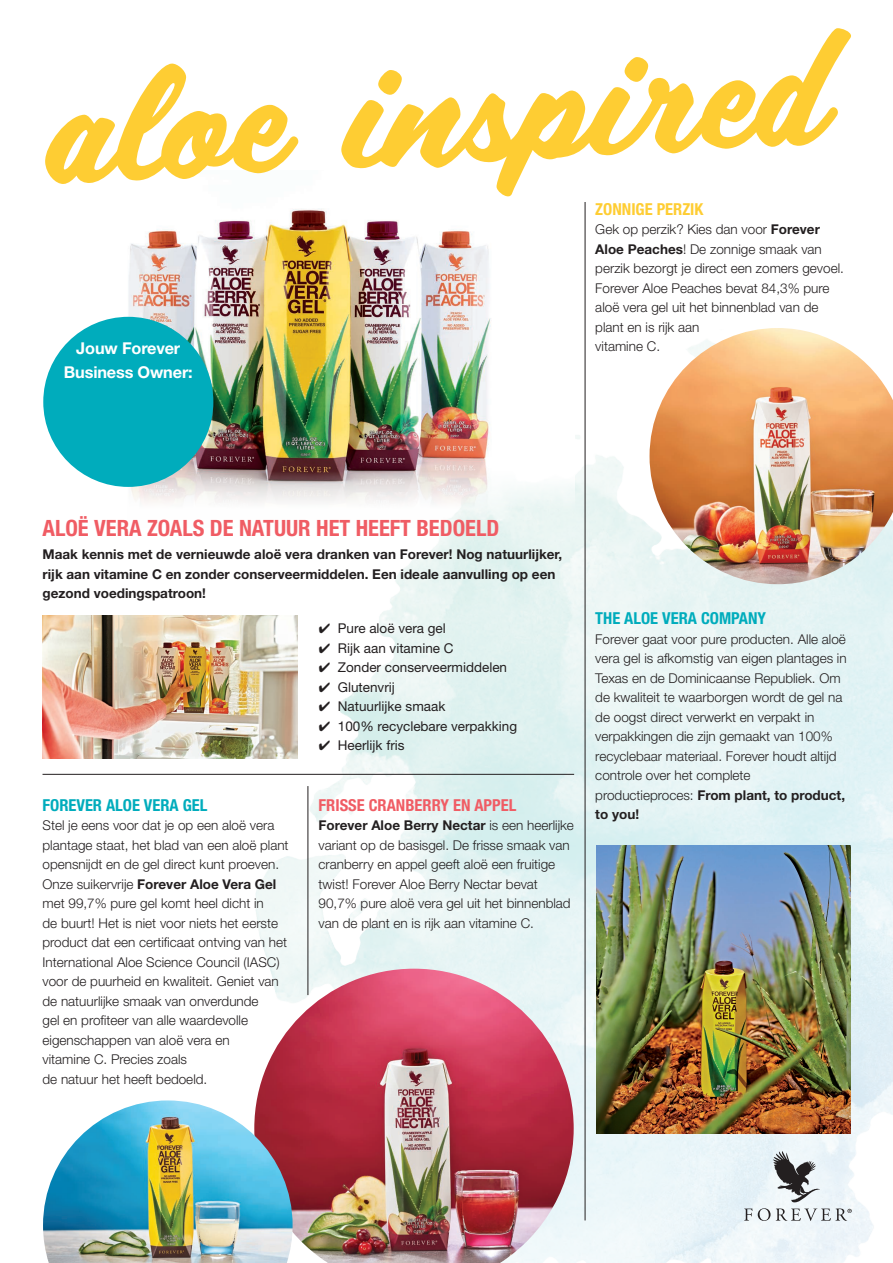
<style>
.page{position:relative;width:893px;height:1263px;background:#fff}
.page>*{position:absolute;margin:0;border:0;box-sizing:border-box;transform-origin:0 0}
.headline_cover{font:171.45px "Scriptorama JF Tradeshow";color:#fecd33}
.t1{font:700 condensed 22.5px "Helvetica Neue";color:#f05c64}
.t2{font:700 condensed 16.5px "Helvetica Neue";color:#00acbc}
.t3{font:700 condensed 16.5px "Helvetica Neue";color:#f05c64}
.t4{font:700 condensed 16.5px "Helvetica Neue";color:#fecd33}
.t5{font:700 16.35px "Helvetica Neue";letter-spacing:-.01em;color:#fff}
.t6{font:300 13.5px/19.5px "Helvetica Neue";color:#231f20}
.t7{font:700 13.5px/19.5px "Helvetica Neue";color:#231f20}
.t8{font:13.5px "Helvetica Neue";color:#231f20}
.s1{font-weight:700}
</style>
<div class="page">
<img style="left:145px;top:329px;width:748px;height:934px">
<hr style="left:585px;top:202px;width:1px;height:1018px;background:#231f20">
<hr style="left:308px;top:786px;width:1px;height:209px;background:#231f20">
<svg style="left:744px;top:1151px;width:108px;height:70px"></svg>
<hr style="left:43px;top:774px;width:531px;height:1px;background:#231f20">
<img style="left:43px;top:616px;width:255px;height:142px">
<img style="left:597px;top:845px;width:253px;height:288px">
<img style="left:43px;top:208px;width:532px;height:319px">
<div style="left:43px;top:317px;width:170px;height:170px;background:#00acbc;border-radius:50%"></div>
<img style="left:254px;top:969px;width:320px;height:294px">
<img style="left:43px;top:1100px;width:250px;height:163px">
<img style="left:649px;top:328px;width:244px;height:256px">
<p class="headline_cover" style="left:36px;top:1px;width:783px;rotate:-3deg">aloe inspired</p>
<p class="t5" style="left:76px;top:338px;width:105px">Jouw Forever</p>
<p class="t5" style="left:64px;top:362px;width:130px">Business Owner:</p>
<p class="t4" style="left:595px;top:199px;width:110px">ZONNIGE PERZIK</p>
<p class="t6" style="left:595px;top:219px;width:250px">Gek op perzik? Kies dan voor <span class="s1">Forever Aloe Peaches</span>! De zonnige smaak van perzik bezorgt je direct een zomers gevoel.<br>Forever Aloe Peaches bevat 84,3% pure aloë vera gel uit het binnenblad van de</p>
<p class="t6" style="left:595px;top:317px;width:106px">plant en is rijk aan</p>
<p class="t6" style="left:595px;top:336px;width:66px">vitamine C.</p>
<p class="t1" style="left:43px;top:514px;width:458px">ALOË VERA ZOALS DE NATUUR HET HEEFT BEDOELD</p>
<p class="t7" style="left:43px;top:544px;width:521px">Maak kennis met de vernieuwde aloë vera dranken van Forever! Nog natuurlijker, rijk aan vitamine C en zonder conserveermiddelen. Een ideale aanvulling op een gezond voedingspatroon!</p>
<p class="t8" style="left:319px;top:620px;width:128px">✔ Pure aloë vera gel</p>
<p class="t8" style="left:319px;top:640px;width:136px">✔ Rijk aan vitamine C</p>
<p class="t8" style="left:319px;top:659px;width:190px">✔ Zonder conserveermiddelen</p>
<p class="t8" style="left:319px;top:679px;width:77px">✔ Glutenvrij</p>
<p class="t8" style="left:319px;top:698px;width:128px">✔ Natuurlijke smaak</p>
<p class="t8" style="left:319px;top:718px;width:200px">✔ 100% recyclebare verpakking</p>
<p class="t8" style="left:319px;top:737px;width:87px">✔ Heerlijk fris</p>
<p class="t2" style="left:43px;top:795px;width:166px">FOREVER ALOE VERA GEL</p>
<p class="t6" style="left:43px;top:815px;width:248px">Stel je eens voor dat je op een aloë vera plantage staat, het blad van een aloë plant opensnijdt en de gel direct kunt proeven.<br>Onze suikervrije <span class="s1">Forever Aloe Vera Gel </span>met 99,7% pure gel komt heel dicht in<br>de buurt! Het is niet voor niets het eerste product dat een certificaat ontving van het International Aloe Science Council (IASC) voor de puurheid en kwaliteit. Geniet van de natuurlijke smaak van onverdunde<br>gel en profiteer van alle waardevolle eigenschappen van aloë vera en</p>
<p class="t6" style="left:43px;top:1049px;width:146px">vitamine C. Precies zoals</p>
<p class="t6" style="left:43px;top:1069px;width:166px">de natuur het heeft bedoeld.</p>
<p class="t3" style="left:319px;top:795px;width:199px">FRISSE CRANBERRY EN APPEL</p>
<p class="t6" style="left:319px;top:815px;width:257px"><span class="s1">Forever Aloe Berry Nectar</span> is een heerlijke variant op de basisgel. De frisse smaak van cranberry en appel geeft aloë een fruitige twist! Forever Aloe Berry Nectar bevat 90,7% pure aloë vera gel uit het binnenblad van de plant en is rijk aan vitamine C.</p>
<p class="t2" style="left:595px;top:608px;width:172px">THE ALOE VERA COMPANY</p>
<p class="t6" style="left:595px;top:629px;width:253px">Forever gaat voor pure producten. Alle aloë vera gel is afkomstig van eigen plantages in Texas en de Dominicaanse Republiek. Om de kwaliteit te waarborgen wordt de gel na de oogst direct verwerkt en verpakt in verpakkingen die zijn gemaakt van 100% recyclebaar materiaal. Forever houdt altijd controle over het complete productieproces: <span class="s1">From plant, to product, to you!</span></p>
</div>
